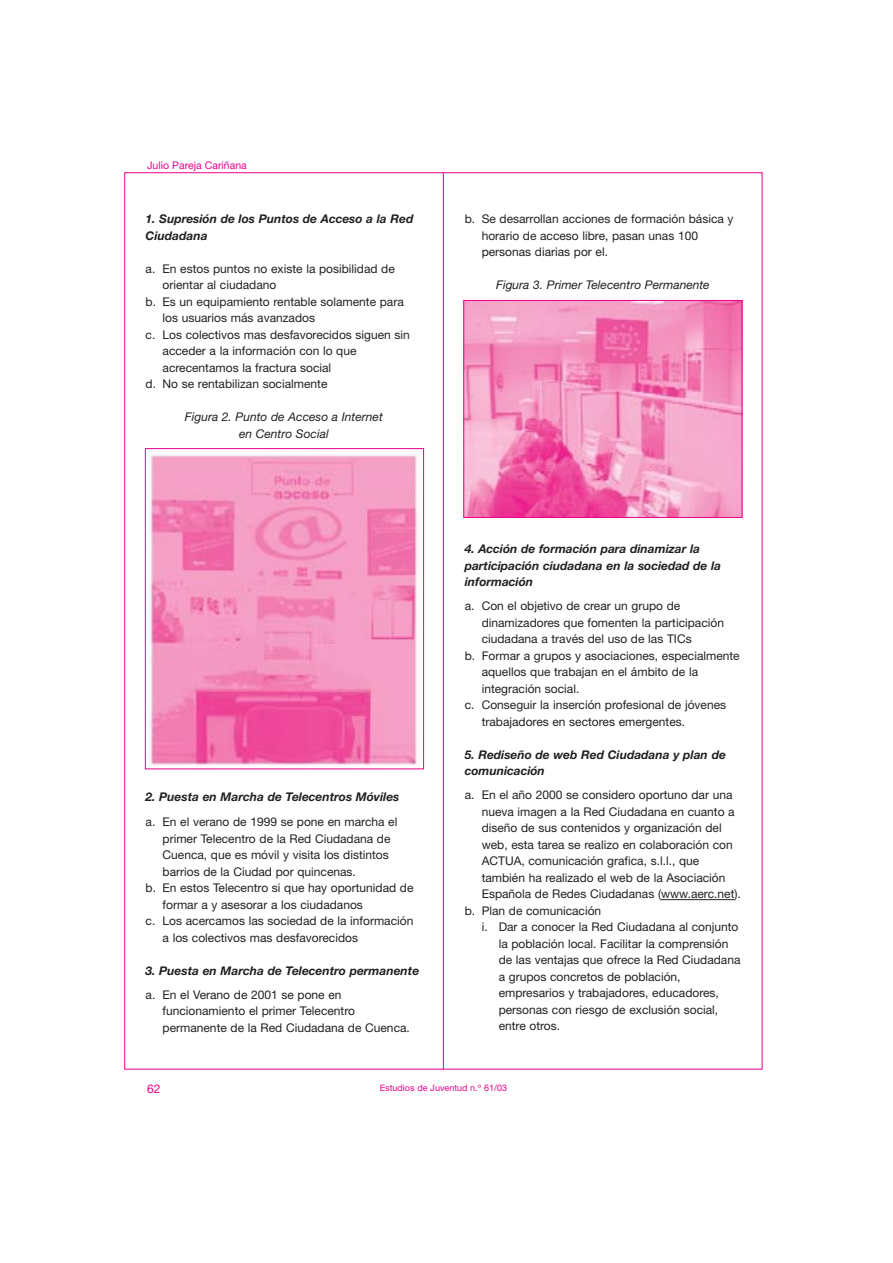
<style>
.page{position:relative;width:893px;height:1263px;background:#fff}
.page>*{position:absolute;margin:0;border:0;box-sizing:border-box;transform-origin:0 0}
.t1{font:12px/16.5px "Helvetica Neue";color:#231f20}
.t2{font:italic 700 12px/16.5px "Helvetica Neue";color:#231f20}
.t3{font:italic 12px/16.5px "Helvetica Neue";color:#231f20;text-align:center}
.t4{font:12px "Helvetica Neue";color:#ec008c}
.t5{font:10.5px "Helvetica Neue";color:#ec008c}
.t6{font:9px "Helvetica Neue";color:#ec008c}
</style>
<div class="page">
<hr style="left:443px;top:172px;width:1px;height:898px;background:#ec008c">
<svg style="left:661px;top:899px;width:73px;height:1px"></svg>
<img style="left:149px;top:454px;width:269px;height:312px">
<div style="left:145px;top:448px;width:279px;height:321px;border:1px solid #ec008c"></div>
<img style="left:465px;top:302px;width:275px;height:214px">
<div style="left:463px;top:300px;width:279px;height:218px;border:1px solid #ec008c"></div>
<p class="t5" style="left:147px;top:161px;width:101px">Julio Pareja Cariñana</p>
<p class="t2" style="left:146px;top:212px;width:269px">1. Supresión de los Puntos de Acceso a la Red<br>Ciudadana</p>
<p class="t1" style="left:146px;top:262px;width:251px">a. En estos puntos no existe la posibilidad de</p>
<p class="t1" style="left:163px;top:278px;width:115px">orientar al ciudadano</p>
<p class="t1" style="left:146px;top:295px;width:260px">b. Es un equipamiento rentable solamente para</p>
<p class="t1" style="left:163px;top:311px;width:154px">los usuarios más avanzados</p>
<p class="t1" style="left:146px;top:328px;width:266px">c. Los colectivos mas desfavorecidos siguen sin</p>
<p class="t1" style="left:163px;top:344px;width:195px">acceder a la información con lo que</p>
<p class="t1" style="left:163px;top:361px;width:170px">acrecentamos la fractura social</p>
<p class="t1" style="left:146px;top:377px;width:183px">d. No se rentabilizan socialmente</p>
<p class="t3" style="left:185px;top:410px;width:199px">Figura 2. Punto de Acceso a Internet en Centro Social</p>
<p class="t2" style="left:146px;top:790px;width:255px">2. Puesta en Marcha de Telecentros Móviles</p>
<p class="t1" style="left:146px;top:815px;width:253px">a. En el verano de 1999 se pone en marcha el</p>
<p class="t1" style="left:163px;top:832px;width:229px">primer Telecentro de la Red Ciudadana de</p>
<p class="t1" style="left:163px;top:848px;width:228px">Cuenca, que es móvil y visita los distintos</p>
<p class="t1" style="left:163px;top:865px;width:195px">barrios de la Ciudad por quincenas.</p>
<p class="t1" style="left:146px;top:881px;width:269px">b. En estos Telecentro si que hay oportunidad de</p>
<p class="t1" style="left:163px;top:898px;width:202px">formar a y asesorar a los ciudadanos</p>
<p class="t1" style="left:146px;top:914px;width:269px">c. Los acercamos las sociedad de la información</p>
<p class="t1" style="left:163px;top:931px;width:197px">a los colectivos mas desfavorecidos</p>
<p class="t2" style="left:146px;top:964px;width:275px">3. Puesta en Marcha de Telecentro permanente</p>
<p class="t1" style="left:163px;top:988px;width:249px;text-indent:-17px">a. En el Verano de 2001 se pone en funcionamiento el primer Telecentro permanente de la Red Ciudadana de Cuenca.</p>
<p class="t1" style="left:481px;top:212px;width:253px;text-indent:-17px">b. Se desarrollan acciones de formación básica y horario de acceso libre, pasan unas 100 personas diarias por el.</p>
<p class="t3" style="left:496px;top:278px;width:215px">Figura 3. Primer Telecentro Permanente</p>
<p class="t2" style="left:464px;top:542px;width:258px">4. Acción de formación para dinamizar la participación ciudadana en la sociedad de la información</p>
<p class="t1" style="left:464px;top:599px;width:217px">a. Con el objetivo de crear un grupo de</p>
<p class="t1" style="left:481px;top:616px;width:244px">dinamizadores que fomenten la participación</p>
<p class="t1" style="left:481px;top:632px;width:211px">ciudadana a través del uso de las TICs</p>
<p class="t1" style="left:464px;top:649px;width:276px">b. Formar a grupos y asociaciones, especialmente</p>
<p class="t1" style="left:481px;top:665px;width:218px">aquellos que trabajan en el ámbito de la</p>
<p class="t1" style="left:481px;top:682px;width:99px">integración social.</p>
<p class="t1" style="left:464px;top:698px;width:263px">c. Conseguir la inserción profesional de jóvenes</p>
<p class="t1" style="left:481px;top:715px;width:205px">trabajadores en sectores emergentes.</p>
<p class="t2" style="left:464px;top:748px;width:263px">5. Rediseño de web Red Ciudadana y plan de comunicación</p>
<p class="t1" style="left:464px;top:788px;width:269px">a. En el año 2000 se considero oportuno dar una</p>
<p class="t1" style="left:481px;top:805px;width:254px">nueva imagen a la Red Ciudadana en cuanto a</p>
<p class="t1" style="left:481px;top:821px;width:241px">diseño de sus contenidos y organización del</p>
<p class="t1" style="left:481px;top:838px;width:252px">web, esta tarea se realizo en colaboración con</p>
<p class="t1" style="left:481px;top:854px;width:219px">ACTUA, comunicación grafica, s.l.l., que</p>
<p class="t1" style="left:481px;top:871px;width:245px">también ha realizado el web de la Asociación</p>
<p class="t1" style="left:481px;top:887px;width:261px">Española de Redes Ciudadanas (www.aerc.net).</p>
<p class="t1" style="left:464px;top:904px;width:138px">b. Plan de comunicación</p>
<p class="t1" style="left:481px;top:920px;width:258px">i. Dar a conocer la Red Ciudadana al conjunto</p>
<p class="t1" style="left:498px;top:937px;width:231px">la población local. Facilitar la comprensión</p>
<p class="t1" style="left:498px;top:953px;width:243px">de las ventajas que ofrece la Red Ciudadana</p>
<p class="t1" style="left:498px;top:970px;width:183px">a grupos concretos de población,</p>
<p class="t1" style="left:498px;top:986px;width:222px">empresarios y trabajadores, educadores,</p>
<p class="t1" style="left:498px;top:1003px;width:221px">personas con riesgo de exclusión social,</p>
<p class="t1" style="left:498px;top:1019px;width:63px">entre otros.</p>
<p class="t4" style="left:147px;top:1085px;width:15px">62</p>
<p class="t6" style="left:380px;top:1085px;width:129px">Estudios de Juventud n.º 61/03</p>
</div>
